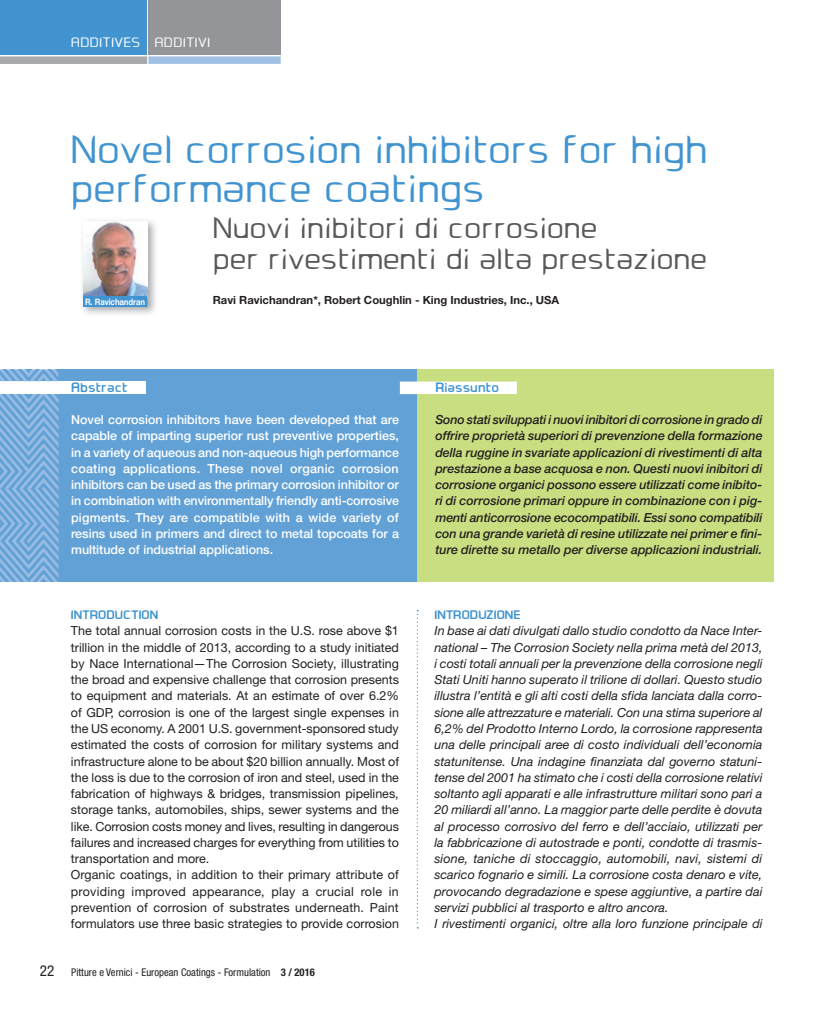
<style>
.page{position:relative;width:833px;height:1011px;background:#fff}
.page>*{position:absolute;margin:0;border:0;box-sizing:border-box;transform-origin:0 0}
.t1{font:40px/38.8px "Ea Designer";color:#4194d0}
.t2{font:30px/31.2px "Ea Designer";color:#57585a}
.t3{font:13.75px "Ea Designer";letter-spacing:.025em;color:#fff}
.t4{font:700 13.75px "Ea Designer";color:#4194d0}
.t5{font:italic 12.5px/16.2px "Helvetica Neue";color:#231f20}
.t6{font:12.5px/16.2px "Helvetica Neue";color:#231f20}
.t7{font:italic 500 12.5px/16.2px "Helvetica Neue";color:#231f20;text-align:justify}
.t8{font:500 12.5px/16.2px "Helvetica Neue";color:#fff;text-align:justify}
.t9{font:700 12.5px "Ea Designer";color:#4194d0}
.t10{font:700 11.25px "Helvetica Neue";color:#231f20}
.t11{font:condensed 10.62px "Helvetica Neue";color:#231f20}
.t12{font:700 8.75px "Helvetica Neue";letter-spacing:-.01em;color:#fff;scale:.89 1}
.s1{font-size:15px}
.s2{font-weight:700}
</style>
<div class="page">
<div style="left:148px;top:0;width:133px;height:55px;background:#939598"></div>
<div style="left:0;top:0;width:147px;height:55px;background:#4194d0"></div>
<div style="left:0;top:56px;width:147px;height:8px;background:#a8a9ad"></div>
<div style="left:148px;top:56px;width:133px;height:8px;background:#a1c1e5"></div>
<svg style="left:416px;top:610px;width:2px;height:318px"></svg>
<img style="left:82px;top:220px;width:74px;height:94px">
<img style="left:83px;top:221px;width:64px;height:75px">
<div style="left:83px;top:296px;width:64px;height:11px;background:#4194d0"></div>
<div style="left:0;top:369px;width:417px;height:213px;background:#62a1d6"></div>
<div style="left:417px;top:369px;width:356px;height:213px;background:#c9de80"></div>
<div style="left:0;top:381px;width:146px;height:13px;background:#fff"></div>
<div style="left:400px;top:381px;width:116px;height:13px;background:#fff"></div>
<svg style="left:0;top:369px;width:59px;height:213px"></svg>
<p class="t3" style="left:71px;top:34px;width:141px">ADDITIVES ADDITIVI</p>
<h1 class="t1" style="left:71px;top:129px;width:638px">Novel corrosion inhibitors for high performance coatings</h1>
<h2 class="t2" style="left:213px;top:212px;width:495px">Nuovi inibitori di corrosione<br>per rivestimenti di alta prestazione</h2>
<p class="t12" style="left:85px;top:296px;width:69px">R. Ravichandran</p>
<p class="t10" style="left:213px;top:293px;width:348px">Ravi Ravichandran*, Robert Coughlin - King Industries, Inc., USA</p>
<p class="t4" style="left:71px;top:380px;width:58px">Abstract</p>
<p class="t8" style="left:71px;top:411px;width:329px">Novel corrosion inhibitors have been developed that are capable of imparting superior rust preventive properties, in a variety of aqueous and non-aqueous high performance coating applications. These novel organic corrosion inhibitors can be used as the primary corrosion inhibitor or in combination with environmentally friendly anti-corrosive pigments. They are compatible with a wide variety of resins used in primers and direct to metal topcoats for a multitude of industrial applications.</p>
<p class="t9" style="left:71px;top:607px;width:89px">INTRODUCTION</p>
<p class="t6" style="left:71px;top:622px;width:329px">The total annual corrosion costs in the U.S. rose above $1 trillion in the middle of 2013, according to a study initiated by Nace International—The Corrosion Society, illustrating the broad and expensive challenge that corrosion presents to equipment and materials. At an estimate of over 6.2% of GDP, corrosion is one of the largest single expenses in the US economy. A 2001 U.S. government-sponsored study estimated the costs of corrosion for military systems and infrastructure alone to be about $20 billion annually. Most of the loss is due to the corrosion of iron and steel, used in the fabrication of highways &amp; bridges, transmission pipelines, storage tanks, automobiles, ships, sewer systems and the like. Corrosion costs money and lives, resulting in dangerous failures and increased charges for everything from utilities to transportation and more.<br>Organic coatings, in addition to their primary attribute of providing improved appearance, play a crucial role in prevention of corrosion of substrates underneath. Paint formulators use three basic strategies to provide corrosion</p>
<p class="t11" style="left:40px;top:966px;width:276px"><span class="s1">22</span> Pitture e Vernici - European Coatings - Formulation <span class="s2">3 / 2016</span></p>
<p class="t4" style="left:435px;top:380px;width:65px">Riassunto</p>
<p class="t7" style="left:435px;top:411px;width:329px">Sono stati sviluppati i nuovi inibitori di corrosione in grado di offrire proprietà superiori di prevenzione della formazione della ruggine in svariate applicazioni di rivestimenti di alta prestazione a base acquosa e non. Questi nuovi inibitori di corrosione organici possono essere utilizzati come inibito&shy;ri di corrosione primari oppure in combinazione con i pig&shy;menti anticorrosione ecocompatibili. Essi sono compatibili con una grande varietà di resine utilizzate nei primer e fini&shy;ture dirette su metallo per diverse applicazioni industriali.</p>
<p class="t9" style="left:434px;top:607px;width:88px">INTRODUZIONE</p>
<p class="t5" style="left:434px;top:622px;width:330px">In base ai dati divulgati dallo studio condotto da Nace Inter&shy;national – The Corrosion Society nella prima metà del 2013, i costi totali annuali per la prevenzione della corrosione negli Stati Uniti hanno superato il trilione di dollari. Questo studio illustra l’entità e gli alti costi della sfida lanciata dalla corro&shy;sione alle attrezzature e materiali. Con una stima superiore al 6,2% del Prodotto Interno Lordo, la corrosione rappresenta una delle principali aree di costo individuali dell’economia statunitense. Una indagine finanziata dal governo statuni&shy;tense del 2001 ha stimato che i costi della corrosione relativi soltanto agli apparati e alle infrastrutture militari sono pari a 20 miliardi all’anno. La maggior parte delle perdite è dovuta al processo corrosivo del ferro e dell’acciaio, utilizzati per la fabbricazione di autostrade e ponti, condotte di trasmis&shy;sione, taniche di stoccaggio, automobili, navi, sistemi di scarico fognario e simili. La corrosione costa denaro e vite, provocando degradazione e spese aggiuntive, a partire dai servizi pubblici al trasporto e altro ancora.<br>I rivestimenti organici, oltre alla loro funzione principale di</p>
</div>
